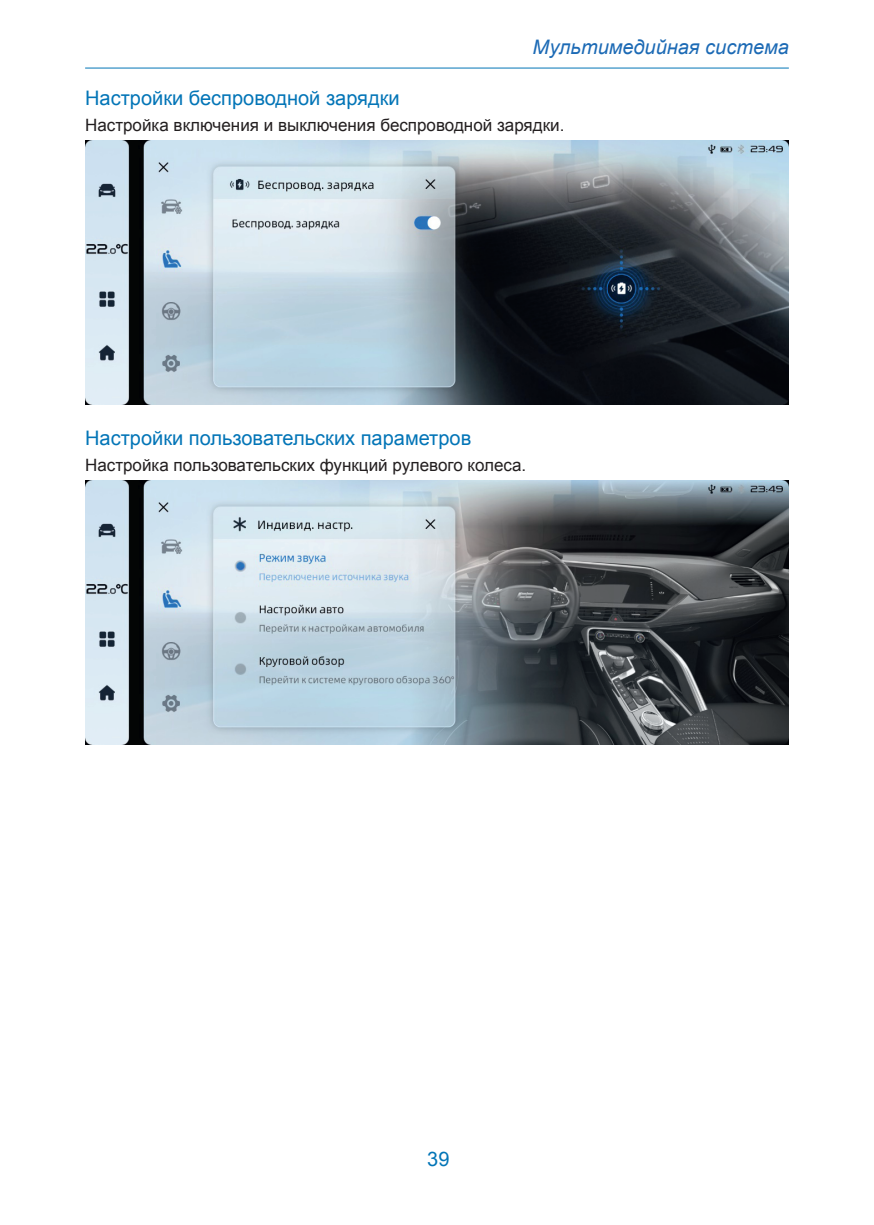
<style>
.page{position:relative;width:874px;height:1225px;background:#fff}
.page>*{position:absolute;margin:0;border:0;box-sizing:border-box;transform-origin:0 0}
.Голубой_подзаголовок{font:20px "Arial";color:#0375b7}
.t1{font:italic 20px "Arial";color:#1c6ab5}
.Текст{font:17px "Arial";color:#231f20}
</style>
<div class="page">
<hr style="left:85px;top:68px;width:703px;height:1px;background:#0375b7">
<img style="left:85px;top:140px;width:703px;height:264px">
<img style="left:85px;top:480px;width:703px;height:264px">
<p class="t1" style="left:532px;top:34px;width:258px">Мультимедийная система</p>
<p class="Голубой_подзаголовок" style="left:85px;top:85px;width:316px">Настройки беспроводной зарядки</p>
<p class="Текст" style="left:85px;top:114px;width:480px">Настройка включения и выключения беспроводной зарядки.</p>
<p class="Голубой_подзаголовок" style="left:85px;top:425px;width:387px">Настройки пользовательских параметров</p>
<p class="Текст" style="left:85px;top:454px;width:442px">Настройка пользовательских функций рулевого колеса.</p>
<p class="Голубой_подзаголовок" style="left:427px;top:1145px;width:24px">39</p>
</div>
